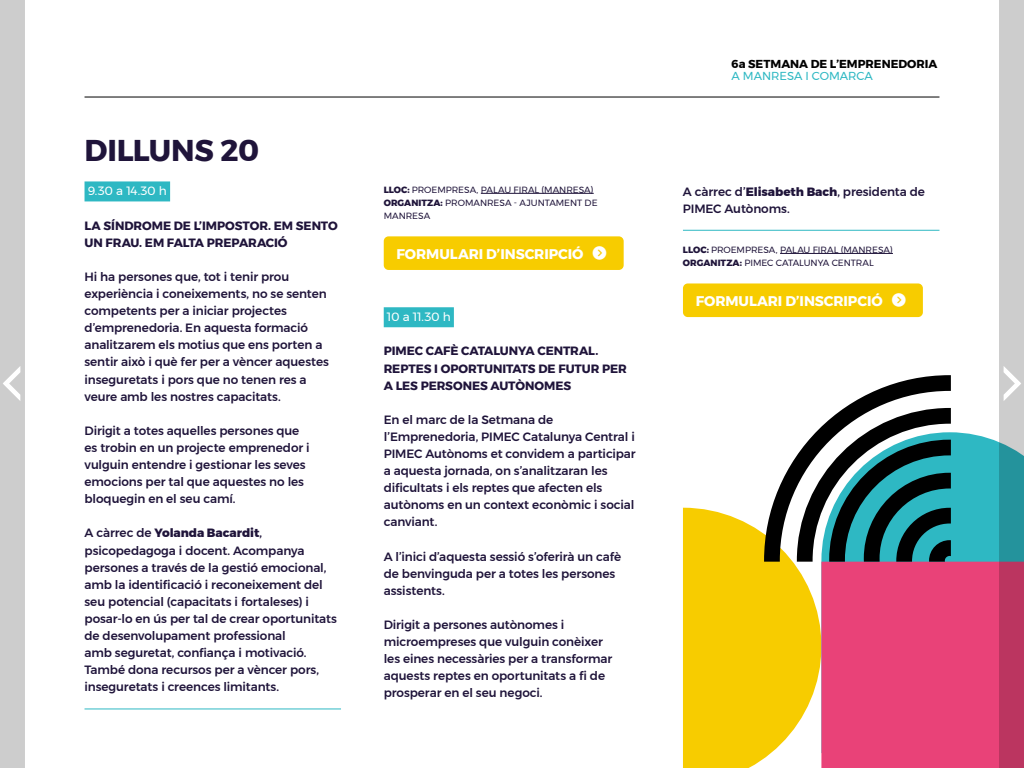
<style>
.page{position:relative;width:1024px;height:768px;background:#fff}
.page>*{position:absolute;margin:0;border:0;box-sizing:border-box;transform-origin:0 0}
.t1{font:700 30px "Montserrat";letter-spacing:-.01em;color:#1f143a}
.t2{font:700 14px "Montserrat";letter-spacing:-.005em;color:#fff}
.t3{font:500 12px/17.1px "Montserrat";letter-spacing:-.01em;color:#1f143a}
.t4{font:700 12px/17.1px "Montserrat";letter-spacing:-.005em;color:#1f143a}
.t5{font:12px "Montserrat";letter-spacing:-.02em;color:#fff}
.t6{font:700 11.5px "Montserrat";color:#000}
.t7{font:11.5px "Montserrat";color:#2eb8c3}
.t8{font:9px/13px "Montserrat";letter-spacing:-.005em;color:#1f143a}
.s1{font-weight:800}
</style>
<div class="page">
<svg style="left:683px;top:508px;width:138px;height:260px;background:#f7d11c"></svg>
<div style="left:951px;top:432px;width:48px;height:130px;background:#2eb8c3"></div>
<div style="left:821px;top:562px;width:178px;height:206px;background:#e94278"></div>
<svg style="left:763px;top:375px;width:188px;height:187px"></svg>
<div style="left:85px;top:181px;width:85px;height:20px;background:#2eb8c3"></div>
<hr style="left:85px;top:708px;width:256px;height:1px;background:#2eb8c3">
<hr style="left:481px;top:193px;width:113px;height:1px;background:#1f143a">
<div style="left:384px;top:307px;width:70px;height:20px;background:#2eb8c3"></div>
<div style="left:384px;top:236px;width:240px;height:34px;background:#f7cc00;border-radius:5px"></div>
<hr style="left:683px;top:230px;width:256px;height:1px;background:#2eb8c3">
<hr style="left:780px;top:253px;width:113px;height:1px;background:#1f143a">
<div style="left:683px;top:283px;width:240px;height:34px;background:#f7cc00;border-radius:5px"></div>
<div style="left:0;top:0;width:25px;height:768px;background:#cdcdcd"></div>
<svg style="left:999px;top:0;width:25px;height:768px;background:#af9ca9"></svg>
<hr style="left:85px;top:97px;width:854px;height:1px;background:#000">
<h1 class="t1" style="left:85px;top:127px;width:176px">DILLUNS 20</h1>
<p class="t5" style="left:88px;top:182px;width:81px">9.30 a 14.30 h</p>
<p class="t4" style="left:85px;top:217px;width:255px">LA SÍNDROME DE L’IMPOSTOR. EM SENTO<br>UN FRAU. EM FALTA PREPARACIÓ</p>
<p class="t3" style="left:85px;top:268px;width:246px">Hi ha persones que, tot i tenir prou experiència i coneixements, no se senten competents per a iniciar projectes d’emprenedoria. En aquesta formació analitzarem els motius que ens porten a sentir això i què fer per a vèncer aquestes inseguretats i pors que no tenen res a veure amb les nostres capacitats.</p>
<p class="t3" style="left:85px;top:422px;width:227px">Dirigit a totes aquelles persones que es trobin en un projecte emprenedor i vulguin entendre i gestionar les seves emocions per tal que aquestes no les bloquegin en el seu camí.</p>
<p class="t3" style="left:85px;top:525px;width:254px">A càrrec de <span class="s1">Yolanda Bacardit</span>, psicopedagoga i docent. Acompanya persones a través de la gestió emocional, amb la identificació i reconeixement del seu potencial (capacitats i fortaleses) i posar-lo en ús per tal de crear oportunitats de desenvolupament professional<br>amb seguretat, confiança i motivació.<br>També dona recursos per a vèncer pors, inseguretats i creences limitants.</p>
<p class="t8" style="left:384px;top:183px;width:215px"><span class="s1">LLOC:</span> PROEMPRESA, PALAU FIRAL (MANRESA)<br><span class="s1">ORGANITZA:</span> PROMANRESA - AJUNTAMENT DE<br>MANRESA</p>
<p class="t2" style="left:397px;top:243px;width:211px">FORMULARI D’INSCRIPCIÓ ★★</p>
<p class="t5" style="left:387px;top:308px;width:65px">10 a 11.30 h</p>
<p class="t4" style="left:384px;top:343px;width:245px">PIMEC CAFÈ CATALUNYA CENTRAL.<br>REPTES I OPORTUNITATS DE FUTUR PER<br>A LES PERSONES AUTÒNOMES</p>
<p class="t3" style="left:384px;top:411px;width:253px">En el marc de la Setmana de l’Emprenedoria, PIMEC Catalunya Central i PIMEC Autònoms et convidem a participar a aquesta jornada, on s’analitzaran les dificultats i els reptes que afecten els autònoms en un context econòmic i social canviant.</p>
<p class="t3" style="left:384px;top:548px;width:239px">A l’inici d’aquesta sessió s’oferirà un cafè de benvinguda per a totes les persones assistents.</p>
<p class="t3" style="left:384px;top:616px;width:230px">Dirigit a persones autònomes i microempreses que vulguin conèixer les eines necessàries per a transformar aquests reptes en oportunitats a fi de prosperar en el seu negoci.</p>
<p class="t6" style="left:731px;top:55px;width:208px">6a SETMANA DE L’EMPRENEDORIA</p>
<p class="t7" style="left:731px;top:67px;width:143px">A MANRESA I COMARCA</p>
<p class="t3" style="left:683px;top:183px;width:244px">A càrrec d’<span class="s1">Elisabeth Bach</span>, presidenta de<br>PIMEC Autònoms.</p>
<p class="t8" style="left:683px;top:243px;width:211px"><span class="s1">LLOC:</span> PROEMPRESA, PALAU FIRAL (MANRESA)<br><span class="s1">ORGANITZA:</span> PIMEC CATALUNYA CENTRAL</p>
<p class="t2" style="left:696px;top:290px;width:211px">FORMULARI D’INSCRIPCIÓ ★★</p>
</div>
